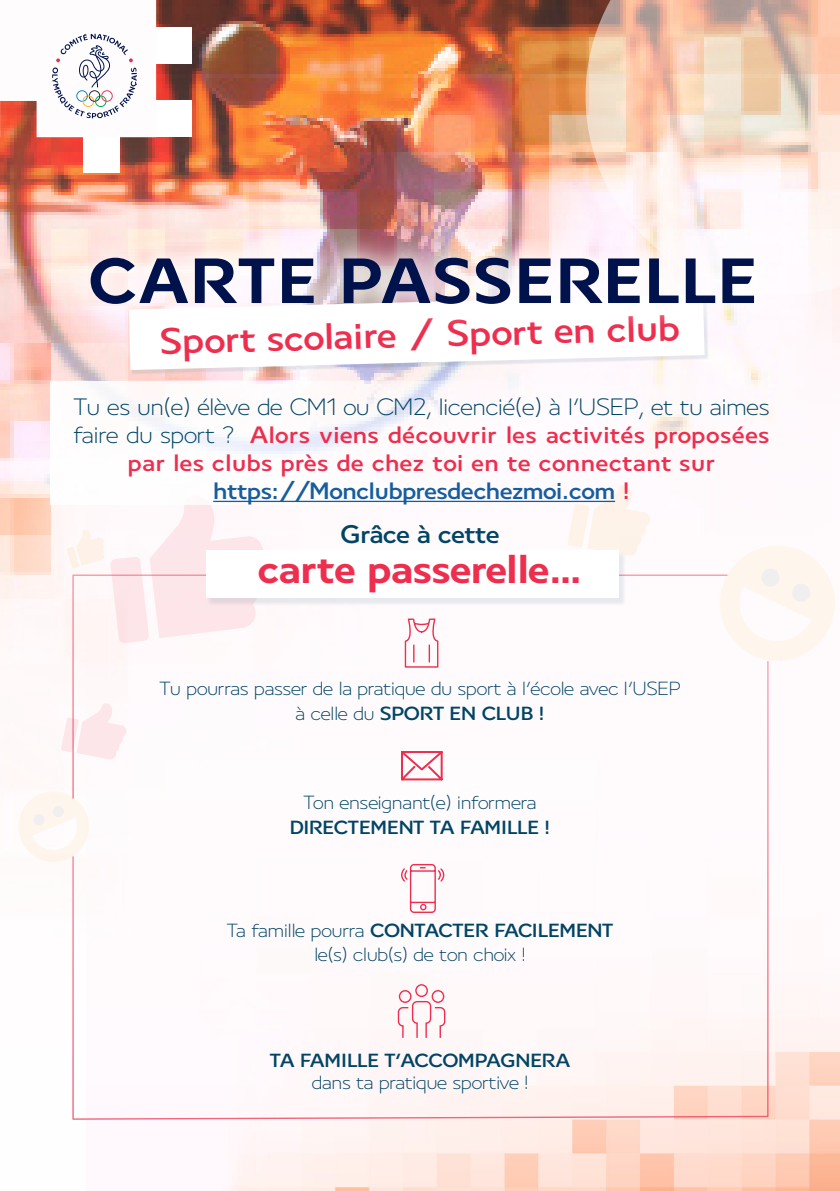
<style>
.page{position:relative;width:840px;height:1191px;background:#fff}
.page>*{position:absolute;margin:0;border:0;box-sizing:border-box;transform-origin:0 0}
.t1{font:700 70px "Franceolympique V";letter-spacing:.02em;color:#00124c}
.t2{font:700 44.4px "Franceolympique V";color:#ee2e4e}
.t3{font:500 40.4px "Franceolympique V";color:#ee2e4e}
.t4{font:500 28px "Franceolympique V";color:#004565}
.t5{font:500 26px/28px "Franceolympique V";letter-spacing:.03em;color:#ee2e4e;text-align:center}
.t6{font:500 26px "Franceolympique V";letter-spacing:-.005em;color:#175d9e}
.t7{font:300 20.8px/25px "Franceolympique V";letter-spacing:-.005em;color:#004565;text-align:center}
.t8{font:500 20.8px "Franceolympique V";letter-spacing:-.01em;color:#004565}
.s1{font-weight:300;color:#004565}
.s2{color:#ee2e4e}
.s3{font-weight:500}
</style>
<div class="page">
<img style="left:0;top:0;width:839px;height:1191px">
<svg style="left:61px;top:703px;width:67px;height:57px"></svg>
<svg style="left:567px;top:505px;width:84px;height:51px"></svg>
<svg style="left:67px;top:505px;width:201px;height:138px"></svg>
<div style="left:83px;top:137px;width:36px;height:36px;background:#fff"></div>
<div style="left:155px;top:101px;width:37px;height:36px;background:#fff"></div>
<div style="left:155px;top:27px;width:37px;height:37px;background:#fff"></div>
<svg style="left:0;top:0;width:156px;height:137px"></svg>
<svg style="left:585px;top:0;width:254px;height:295px"></svg>
<div style="left:129px;top:296px;width:579px;height:79px;background:#004565;opacity:.1"></div>
<svg style="left:129px;top:330px;width:575px;height:40px"></svg>
<div style="left:206px;top:551px;width:421px;height:56px;background:#004565;opacity:.1"></div>
<div style="left:206px;top:550px;width:412px;height:47px;background:#fff"></div>
<div style="left:50px;top:381px;width:741px;height:124px;background:#fff"></div>
<div style="left:64px;top:232px;width:715px;height:98px;background:#fff;opacity:.7"></div>
<hr style="left:213px;top:501px;width:401px;height:1px;background:#175d9e">
<svg style="left:711px;top:537px;width:128px;height:132px"></svg>
<svg style="left:13px;top:786px;width:81px;height:81px"></svg>
<svg style="left:397px;top:983px;width:49px;height:56px"></svg>
<svg style="left:404px;top:618px;width:35px;height:50px"></svg>
<svg style="left:399px;top:749px;width:45px;height:33px"></svg>
<svg style="left:398px;top:863px;width:48px;height:50px"></svg>
<p class="t1" style="left:88px;top:239px;width:669px">CARTE PASSERELLE</p>
<p class="t3" style="left:160px;top:315px;width:521px;rotate:-1deg">Sport scolaire / Sport en club</p>
<p class="t5" style="left:73px;top:392px;width:697px"><span class="s1">Tu es un(e) élève de CM1 ou CM2, licencié(e) à l’USEP, et tu aimes faire du sport ?</span> Alors viens découvrir les activités proposées par les clubs près de chez toi en te connectant sur</p>
<p class="t6" style="left:213px;top:475px;width:417px">https://Monclubpresdechezmoi.com <span class="s2">!</span></p>
<p class="t4" style="left:340px;top:517px;width:160px">Grâce à cette</p>
<p class="t2" style="left:257px;top:542px;width:326px">carte passerelle…</p>
<p class="t7" style="left:159px;top:675px;width:522px">Tu pourras passer de la pratique du sport à l’école avec l’USEP à celle du <span class="s3">SPORT EN CLUB !</span></p>
<p class="t7" style="left:290px;top:789px;width:261px">Ton enseignant(e) informera<br><span class="s3">DIRECTEMENT TA FAMILLE !</span></p>
<p class="t7" style="left:226px;top:917px;width:388px;line-height:24px">Ta famille pourra <span class="s3">CONTACTER FACILEMENT </span>le(s) club(s) de ton choix !</p>
<p class="t8" style="left:269px;top:1048px;width:302px">TA FAMILLE T’ACCOMPAGNERA</p>
<p class="t7" style="left:311px;top:1069px;width:218px">dans ta pratique sportive !</p>
</div>
